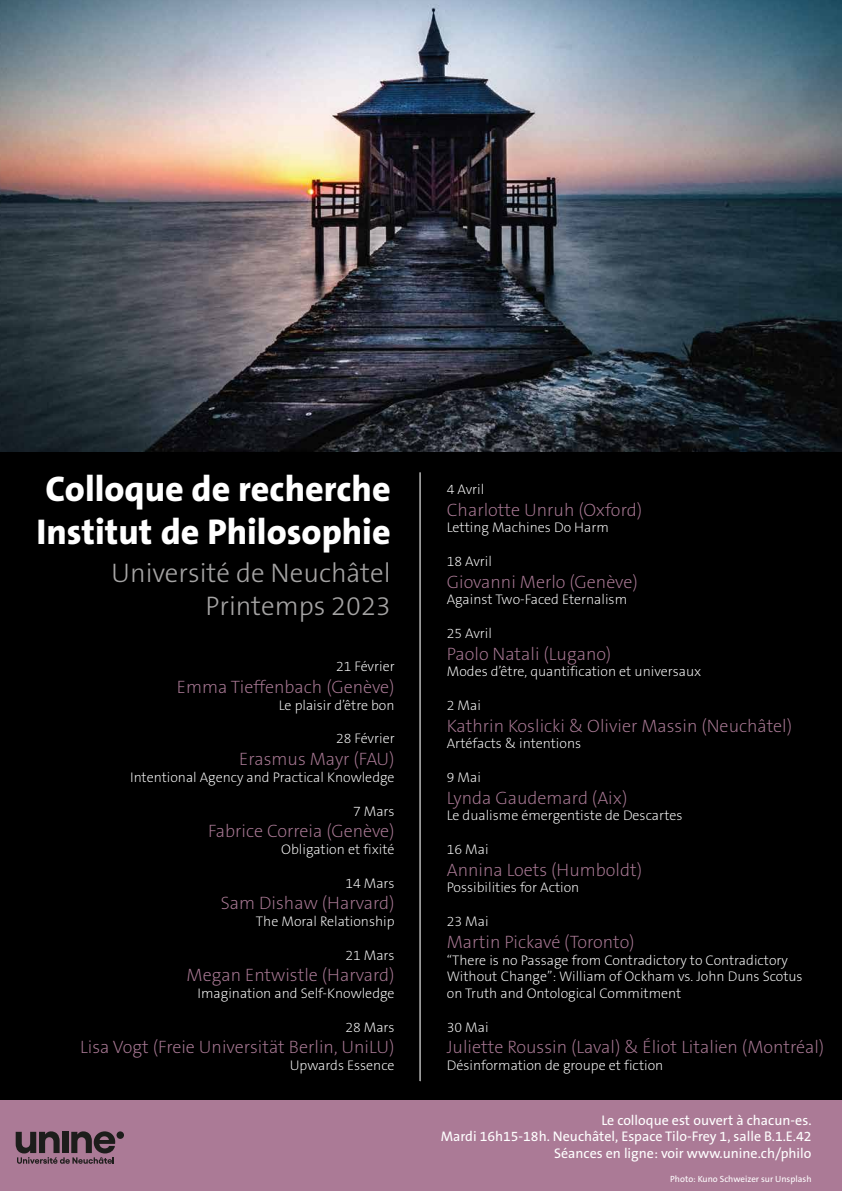
<style>
.page{position:relative;width:842px;height:1191px;background:#000}
.page>*{position:absolute;margin:0;border:0;box-sizing:border-box;transform-origin:0 0}
.t1{font:800 36px/43.2px "The Sans B8";color:#fff}
.t2{font:300 27px/32.4px "The Sans B3";color:#a5a4a4;text-align:right}
.t3{font:200 18px "The Sans B2";color:#ab7a96}
.t4{font:200 14px/16.8px "The Sans B2";color:#fff}
.t5{font:14px/16.8px "The Sans B5 Plain";color:#fff;text-align:right}
.t6{font:9px "The Sans B5 Plain";color:#fff}
</style>
<div class="page">
<div style="left:0;top:1100px;width:842px;height:91px;background:#ab7a96"></div>
<hr style="left:419px;top:472px;width:1px;height:609px;background:#f6f6f6">
<div style="left:117px;top:1131px;width:7px;height:7px;background:#1d1d1b;border-radius:50%"></div>
<svg style="left:16px;top:1131px;width:99px;height:32px"></svg>
<img style="left:0;top:0;width:842px;height:451px">
<h1 class="t1" style="left:36px;top:468px;width:356px">Colloque de recherche<br>Institut de Philosophie</h1>
<h2 class="t2" style="left:111px;top:558px;width:281px">Université de Neuchâtel<br>Printemps 2023</h2>
<p class="t4" style="left:336px;top:659px;width:60px">21 Février</p>
<p class="t3" style="left:177px;top:678px;width:219px">Emma Tieffenbach (Genève)</p>
<p class="t4" style="left:279px;top:697px;width:117px">Le plaisir d’être bon</p>
<p class="t4" style="left:336px;top:731px;width:60px">28 Février</p>
<p class="t3" style="left:239px;top:750px;width:157px">Erasmus Mayr (FAU)</p>
<p class="t4" style="left:130px;top:769px;width:266px">Intentional Agency and Practical Knowledge</p>
<p class="t4" style="left:353px;top:803px;width:43px">7 Mars</p>
<p class="t3" style="left:208px;top:822px;width:188px">Fabrice Correia (Genève)</p>
<p class="t4" style="left:281px;top:841px;width:115px">Obligation et fixité</p>
<p class="t4" style="left:345px;top:875px;width:51px">14 Mars</p>
<p class="t3" style="left:221px;top:894px;width:175px">Sam Dishaw (Harvard)</p>
<p class="t4" style="left:256px;top:913px;width:140px">The Moral Relationship</p>
<p class="t4" style="left:345px;top:947px;width:51px">21 Mars</p>
<p class="t3" style="left:187px;top:966px;width:209px">Megan Entwistle (Harvard)</p>
<p class="t4" style="left:198px;top:985px;width:199px">Imagination and Self-Knowledge</p>
<p class="t4" style="left:345px;top:1019px;width:51px">28 Mars</p>
<p class="t3" style="left:80px;top:1038px;width:316px">Lisa Vogt (Freie Universität Berlin, UniLU)</p>
<p class="t4" style="left:290px;top:1057px;width:106px">Upwards Essence</p>
<p class="t4" style="left:447px;top:481px;width:39px">4 Avril</p>
<p class="t3" style="left:447px;top:500px;width:197px">Charlotte Unruh (Oxford)</p>
<p class="t4" style="left:447px;top:520px;width:164px">Letting Machines Do Harm</p>
<p class="t4" style="left:447px;top:553px;width:47px">18 Avril</p>
<p class="t3" style="left:447px;top:572px;width:193px">Giovanni Merlo (Genève)</p>
<p class="t4" style="left:447px;top:592px;width:182px">Against Two-Faced Eternalism</p>
<p class="t4" style="left:447px;top:625px;width:47px">25 Avril</p>
<p class="t3" style="left:447px;top:644px;width:166px">Paolo Natali (Lugano)</p>
<p class="t4" style="left:447px;top:664px;width:256px">Modes d’être, quantification et universaux</p>
<p class="t4" style="left:447px;top:697px;width:36px">2 Mai</p>
<p class="t3" style="left:447px;top:716px;width:347px">Kathrin Koslicki &amp; Olivier Massin (Neuchâtel)</p>
<p class="t4" style="left:447px;top:736px;width:136px">Artéfacts &amp; intentions</p>
<p class="t4" style="left:447px;top:769px;width:36px">9 Mai</p>
<p class="t3" style="left:447px;top:788px;width:182px">Lynda Gaudemard (Aix)</p>
<p class="t4" style="left:447px;top:808px;width:237px">Le dualisme émergentiste de Descartes</p>
<p class="t4" style="left:447px;top:841px;width:43px">16 Mai</p>
<p class="t3" style="left:447px;top:860px;width:197px">Annina Loets (Humboldt)</p>
<p class="t4" style="left:447px;top:880px;width:134px">Possibilities for Action</p>
<p class="t4" style="left:447px;top:913px;width:43px">23 Mai</p>
<p class="t3" style="left:447px;top:932px;width:189px">Martin Pickavé (Toronto)</p>
<p class="t4" style="left:447px;top:952px;width:357px">“There is no Passage from Contradictory to Contradictory<br>Without Change”: William of Ockham vs. John Duns Scotus on Truth and Ontological Commitment</p>
<p class="t4" style="left:447px;top:1019px;width:43px">30 Mai</p>
<p class="t3" style="left:447px;top:1038px;width:379px">Juliette Roussin (Laval) &amp; Éliot Litalien (Montréal)</p>
<p class="t4" style="left:447px;top:1057px;width:218px">Désinformation de groupe et fiction</p>
<p class="t5" style="left:441px;top:1111px;width:372px">Le colloque est ouvert à chacun-es.<br>Mardi 16h15-18h. Neuchâtel, Espace Tilo-Frey 1, salle B.1.E.42<br>Séances en ligne: voir www.unine.ch/philo</p>
<p class="t6" style="left:670px;top:1174px;width:143px">Photo: Kuno Schweizer sur Unsplash</p>
</div>
